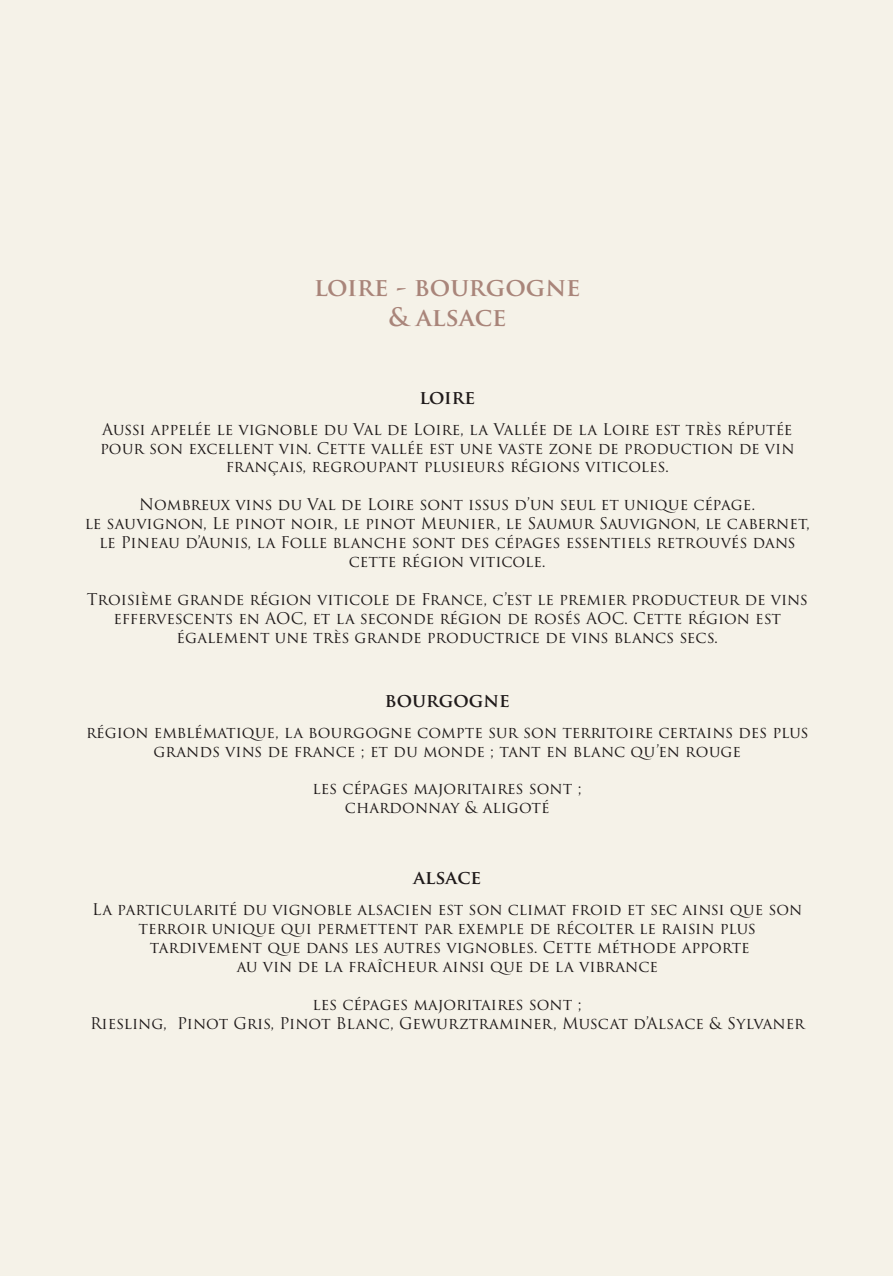
<style>
.page{position:relative;width:893px;height:1276px;background:#f5f2e8}
.page>*{position:absolute;margin:0;border:0;box-sizing:border-box;transform-origin:0 0}
.t1{font:700 24.97px/29.9px "Trajan Pro";color:#a9857a;text-align:center}
.t2{font:700 18.68px "Trajan Pro";color:#1f1a1a}
.t3{font:15.75px/18.9px "Trajan Pro 3";color:#1f1a1a;text-align:center}
</style>
<div class="page">
<p class="t1" style="left:314px;top:272px;width:268px">LOIRE - BOURGOGNE &amp; ALSACE</p>
<p class="t2" style="left:419px;top:385px;width:57px">LOIRE</p>
<p class="t3" style="left:100px;top:420px;width:696px">Aussi appelée le vignoble du Val de Loire, la Vallée de la Loire est très réputée pour son excellent vin. Cette vallée est une vaste zone de production de vin français, regroupant plusieurs régions viticoles.</p>
<p class="t3" style="left:139px;top:496px;width:617px">Nombreux vins du Val de Loire sont issus d’un seul et unique cépage.</p>
<p class="t3" style="left:85px;top:515px;width:727px">le sauvignon, Le pinot noir, le pinot Meunier, le Saumur Sauvignon, le cabernet, le Pineau d’Aunis, la Folle blanche sont des cépages essentiels retrouvés dans cette région viticole.</p>
<p class="t3" style="left:87px;top:590px;width:722px">Troisième grande région viticole de France, c’est le premier producteur de vins effervescents en AOC, et la seconde région de rosés AOC. Cette région est</p>
<p class="t3" style="left:177px;top:628px;width:543px">également une très grande productrice de vins blancs secs.</p>
<p class="t2" style="left:385px;top:688px;width:126px">BOURGOGNE</p>
<p class="t3" style="left:86px;top:723px;width:724px">région emblématique, la bourgogne compte sur son territoire certains des plus grands vins de france ; et du monde ; tant en blanc qu’en rouge</p>
<p class="t3" style="left:313px;top:780px;width:271px">les cépages majoritaires sont ;</p>
<p class="t3" style="left:345px;top:799px;width:206px">chardonnay &amp; aligoté</p>
<p class="t2" style="left:413px;top:865px;width:69px">ALSACE</p>
<p class="t3" style="left:92px;top:900px;width:712px">La particularité du vignoble alsacien est son climat froid et sec ainsi que son terroir unique qui permettent par exemple de récolter le raisin plus</p>
<p class="t3" style="left:150px;top:938px;width:601px">tardivement que dans les autres vignobles. Cette méthode apporte</p>
<p class="t3" style="left:237px;top:957px;width:423px">au vin de la fraîcheur ainsi que de la vibrance</p>
<p class="t3" style="left:313px;top:995px;width:271px">les cépages majoritaires sont ;</p>
<p class="t3" style="left:90px;top:1014px;width:716px">Riesling, Pinot Gris, Pinot Blanc, Gewurztraminer, Muscat d’Alsace &amp; Sylvaner</p>
</div>
